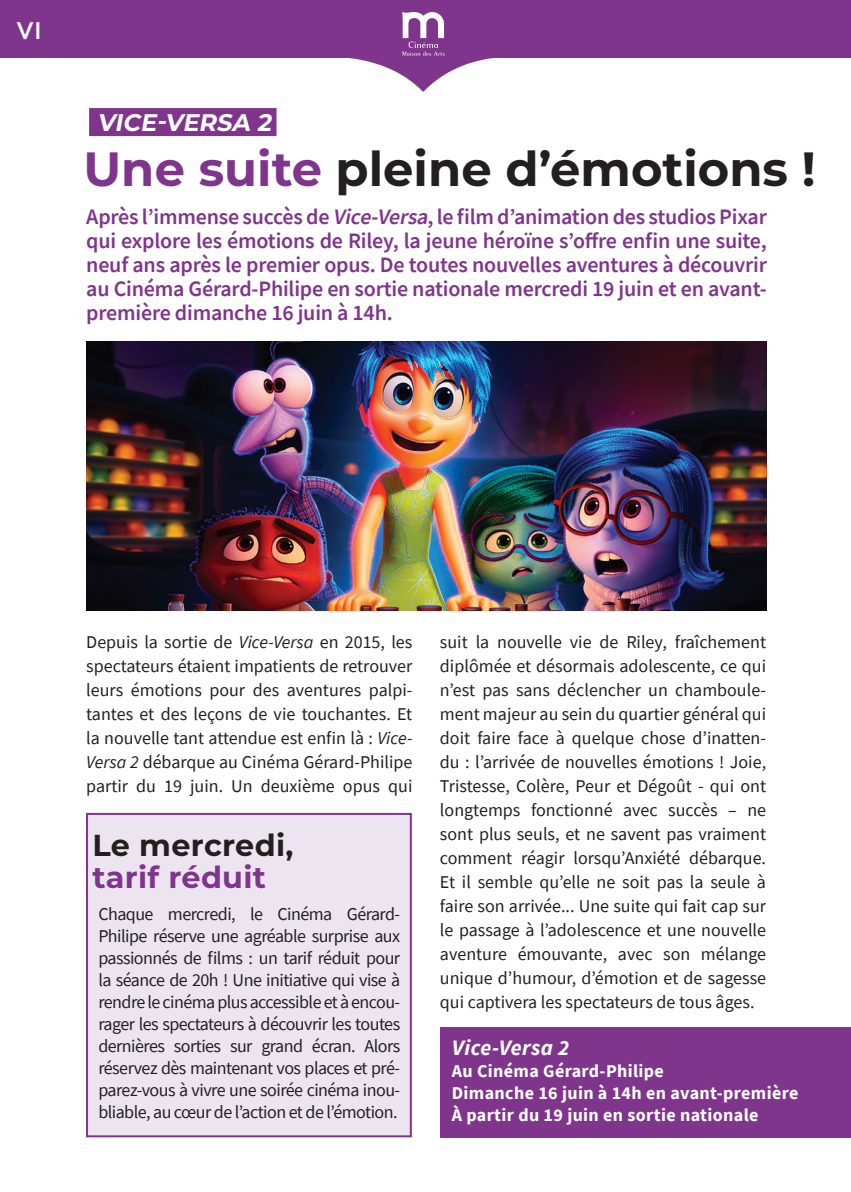
<style>
.page{position:relative;width:851px;height:1192px;background:#fff}
.page>*{position:absolute;margin:0;border:0;box-sizing:border-box;transform-origin:0 0}
.t1{font:700 48px "Montserrat";color:#231f20}
.t2{font:700 30.2px/32px "Montserrat";letter-spacing:.01em;color:#231f20}
.t3{font:italic 700 24px "Montserrat";color:#fff}
.t4{font:500 24px "Gotham";color:#fff}
.t5{font:600 22px/24px "Source Sans Pro";letter-spacing:-.01em;color:#80358c;text-align:justify}
.t6{font:italic 700 22px "Source Sans Pro";letter-spacing:.02em;color:#fff}
.t7{font:18px/24px "Source Sans Pro";color:#231f20;text-align:justify}
.t8{font:700 18px "Source Sans Pro";letter-spacing:.02em;color:#fff}
.s1{color:#80358c}
.s2{font-style:italic}
</style>
<div class="page">
<hr style="left:850px;top:0;width:1px;height:1191px;background:#d4c3db">
<svg style="left:850px;top:44px;width:1px;height:24px"></svg>
<div style="left:440px;top:1027px;width:410px;height:110px;background:#80358c"></div>
<div style="left:0;top:0;width:850px;height:58px;background:#80358c"></div>
<svg style="left:349px;top:12px;width:145px;height:80px"></svg>
<div style="left:89px;top:108px;width:187px;height:28px;background:#80358c"></div>
<div style="left:86px;top:813px;width:325px;height:324px;background:#ece5ef;border:2px solid #80358c"></div>
<img style="left:86px;top:341px;width:680px;height:270px">
<p class="t4" style="left:16px;top:15px;width:27px">VI</p>
<p class="t3" style="left:97px;top:105px;width:181px">VICE-VERSA 2</p>
<p class="t1" style="left:83px;top:135px;width:733px"><span class="s1">Une suite</span> pleine d’émotions !</p>
<p class="t5" style="left:86px;top:204px;width:682px">Après l’immense succès de <span class="s2">Vice-Versa</span>, le film d’animation des studios Pixar qui explore les émotions de Riley, la jeune héroïne s’offre enfin une suite, neuf ans après le premier opus. De toutes nouvelles aventures à découvrir au Cinéma Gérard-Philipe en sortie nationale mercredi 19 juin et en avant&shy;première dimanche 16 juin à 14h.</p>
<p class="t7" style="left:86px;top:630px;width:327px">Depuis la sortie de <span class="s2">Vice-Versa</span> en 2015, les spectateurs étaient impatients de retrouver leurs émotions pour des aventures palpi&shy;tantes et des leçons de vie touchantes. Et la nouvelle tant attendue est enfin là : <span class="s2">Vice-Versa 2</span> débarque au Cinéma Gérard-Philipe partir du 19 juin. Un deuxième opus qui</p>
<p class="t7" style="left:440px;top:630px;width:327px">suit la nouvelle vie de Riley, fraîchement diplômée et désormais adolescente, ce qui n’est pas sans déclencher un chamboule&shy;ment majeur au sein du quartier général qui doit faire face à quelque chose d’inatten&shy;du : l’arrivée de nouvelles émotions ! Joie, Tristesse, Colère, Peur et Dégoût - qui ont longtemps fonctionné avec succès – ne sont plus seuls, et ne savent pas vraiment comment réagir lorsqu’Anxiété débarque.<br>Et il semble qu’elle ne soit pas la seule à faire son arrivée... Une suite qui fait cap sur le passage à l’adolescence et une nouvelle aventure émouvante, avec son mélange unique d’humour, d’émotion et de sagesse qui captivera les spectateurs de tous âges.</p>
<p class="t2" style="left:92px;top:828px;width:202px">Le mercredi, <span class="s1">tarif réduit</span></p>
<p class="t7" style="left:98px;top:902px;width:303px;line-height:22px">Chaque mercredi, le Cinéma Gérard-Philipe réserve une agréable surprise aux passionnés de films : un tarif réduit pour la séance de 20h ! Une initiative qui vise à rendre le cinéma plus accessible et à encou&shy;rager les spectateurs à découvrir les toutes dernières sorties sur grand écran. Alors réservez dès maintenant vos places et pré&shy;parez-vous à vivre une soirée cinéma inou&shy;bliable, au cœur de l’action et de l’émotion.</p>
<p class="t6" style="left:451px;top:1033px;width:119px">Vice-Versa 2</p>
<p class="t8" style="left:451px;top:1059px;width:213px">Au Cinéma Gérard-Philipe</p>
<p class="t8" style="left:451px;top:1081px;width:348px">Dimanche 16 juin à 14h en avant-première</p>
<p class="t8" style="left:451px;top:1103px;width:308px">À partir du 19 juin en sortie nationale</p>
</div>
